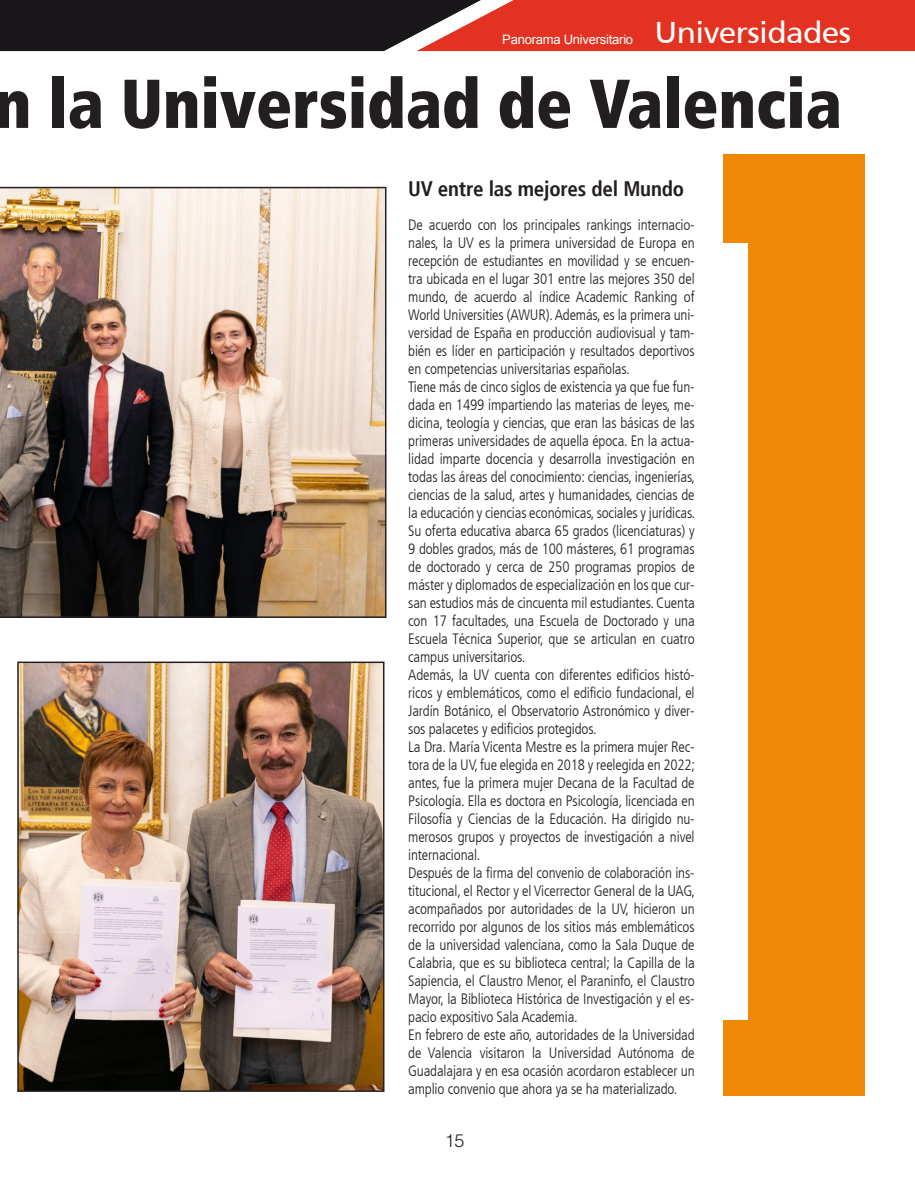
<style>
.page{position:relative;width:915px;height:1191px;background:#fff}
.page>*{position:absolute;margin:0;border:0;box-sizing:border-box;transform-origin:0 0}
.t1{font:900 condensed 69px "Frutiger";color:#231f20;scale:.94 1}
.t2{font:30px "Frutiger SAIN Rmv 1 Roman";letter-spacing:-.02em;color:#fff;scale:1.06 1}
.t3{font:700 condensed 21px "Frutiger";letter-spacing:-.01em;color:#231f20}
.t4{font:300 18px "Helvetica LT Std";color:#231f20}
.t5{font:300 condensed 15px/18px "Frutiger LT";letter-spacing:-.01em;color:#231f20}
.t6{font:13.05px "Arial";letter-spacing:-.02em;color:#fff}
</style>
<div class="page">
<img style="left:0;top:187px;width:386px;height:431px">
<svg style="left:0;top:0;width:914px;height:51px;background:#852c26"></svg>
<img style="left:20px;top:664px;width:361px;height:425px">
<div style="left:17px;top:661px;width:367px;height:431px;border:2px solid #231f20"></div>
<div style="left:723px;top:154px;width:141px;height:941px;background:#ef8805"></div>
<div style="left:705px;top:244px;width:42px;height:776px;background:#fff"></div>
<p class="t6" style="left:502px;top:30px;width:132px">Panorama Universitario</p>
<h2 class="t2" style="left:654px;top:15px;width:187px">Universidades</h2>
<h1 class="t1" style="left:-6px;top:62px;width:903px">n la Universidad de Valencia</h1>
<h3 class="t3" style="left:408px;top:176px;width:277px">UV entre las mejores del Mundo</h3>
<p class="t5" style="left:408px;top:216px;width:288px">De acuerdo con los principales rankings internacio&shy;nales, la UV es la primera universidad de Europa en recepción de estudiantes en movilidad y se encuen&shy;tra ubicada en el lugar 301 entre las mejores 350 del mundo, de acuerdo al índice Academic Ranking of World Universities (AWUR). Además, es la primera uni&shy;versidad de España en producción audiovisual y tam&shy;bién es líder en participación y resultados deportivos en competencias universitarias españolas.<br>Tiene más de cinco siglos de existencia ya que fue fun&shy;dada en 1499 impartiendo las materias de leyes, me&shy;dicina, teología y ciencias, que eran las básicas de las primeras universidades de aquella época. En la actua&shy;lidad imparte docencia y desarrolla investigación en todas las áreas del conocimiento: ciencias, ingenierías, ciencias de la salud, artes y humanidades, ciencias de la educación y ciencias económicas, sociales y jurídicas.<br>Su oferta educativa abarca 65 grados (licenciaturas) y 9 dobles grados, más de 100 másteres, 61 programas de doctorado y cerca de 250 programas propios de máster y diplomados de especialización en los que cur&shy;san estudios más de cincuenta mil estudiantes. Cuenta con 17 facultades, una Escuela de Doctorado y una Escuela Técnica Superior, que se articulan en cuatro campus universitarios.<br>Además, la UV cuenta con diferentes edificios histó&shy;ricos y emblemáticos, como el edificio fundacional, el Jardín Botánico, el Observatorio Astronómico y diver&shy;sos palacetes y edificios protegidos.<br>La Dra. María Vicenta Mestre es la primera mujer Rec&shy;tora de la UV, fue elegida en 2018 y reelegida en 2022; antes, fue la primera mujer Decana de la Facultad de Psicología. Ella es doctora en Psicología, licenciada en Filosofía y Ciencias de la Educación. Ha dirigido nu&shy;merosos grupos y proyectos de investigación a nivel internacional.<br>Después de la firma del convenio de colaboración ins&shy;titucional, el Rector y el Vicerrector General de la UAG, acompañados por autoridades de la UV, hicieron un recorrido por algunos de los sitios más emblemáticos de la universidad valenciana, como la Sala Duque de Calabria, que es su biblioteca central; la Capilla de la Sapiencia, el Claustro Menor, el Paraninfo, el Claustro Mayor, la Biblioteca Histórica de Investigación y el es&shy;pacio expositivo Sala Academia.<br>En febrero de este año, autoridades de la Universidad de Valencia visitaron la Universidad Autónoma de Guadalajara y en esa ocasión acordaron establecer un amplio convenio que ahora ya se ha materializado.</p>
<p class="t4" style="left:445px;top:1129px;width:21px">15</p>
</div>
